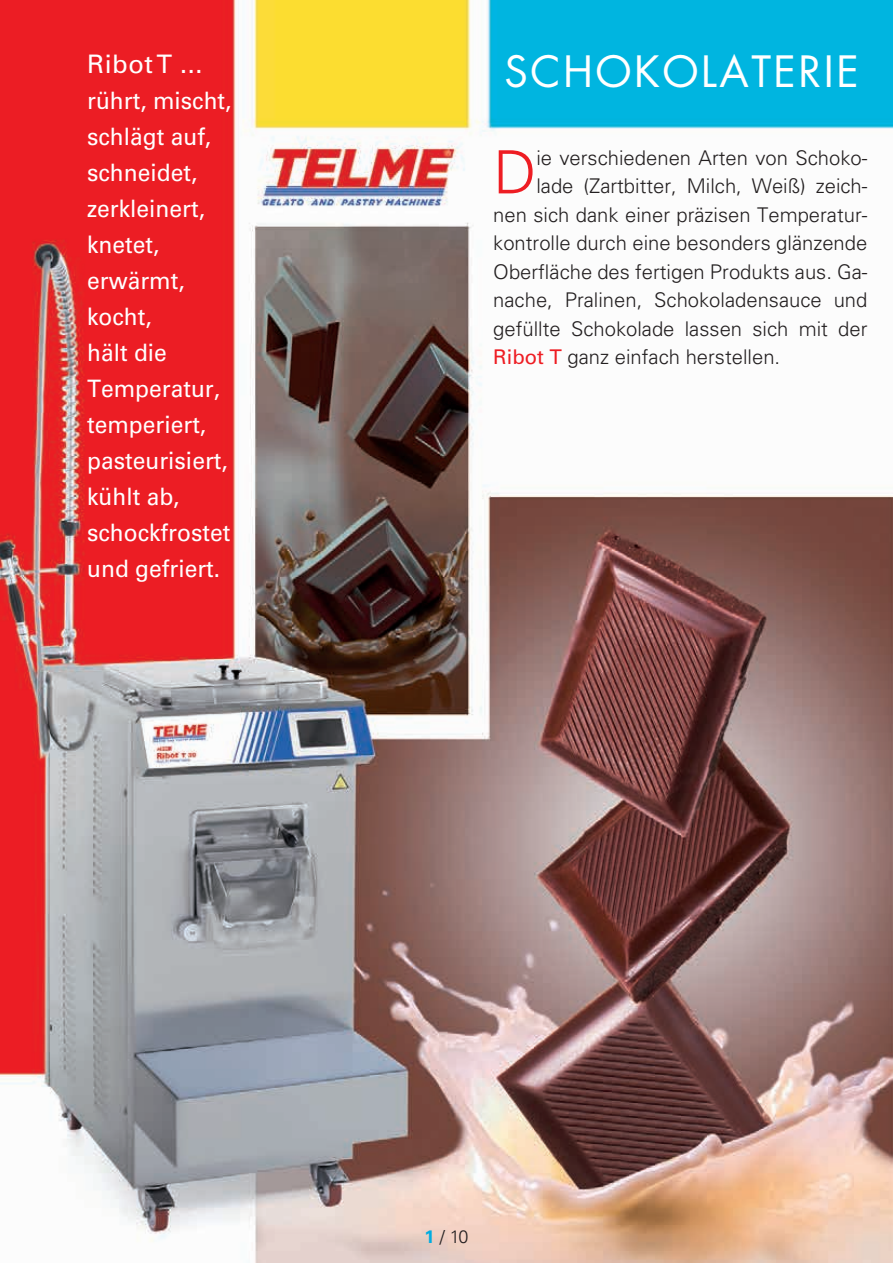
<style>
.page{position:relative;width:893px;height:1263px;background:#fff}
.page>*{position:absolute;margin:0;border:0;box-sizing:border-box;transform-origin:0 0}
.t1{font:300 59.7px "Univers";color:#ee1d23}
.t2{font:42px "Futura";letter-spacing:.06em;color:#fff}
.t3{font:25.5px "Univers";letter-spacing:.02em;color:#fff}
.t4{font:24px/36px "Univers";color:#fff;scale:.95 1}
.t5{font:300 20.25px "Univers";color:#231f20}
.t6{font:300 18px "Univers";color:#231f20}
.s1{font-weight:400;color:#ee1d23}
.s2{font-weight:700;color:#00ace1}
</style>
<div class="page">
<img style="left:0;top:0;width:893px;height:1263px">
<p class="t3" style="left:87px;top:49px;width:117px">Ribot T ...</p>
<p class="t4" style="left:87px;top:83px;width:153px">rührt, mischt, schlägt auf, schneidet, zerkleinert, knetet, erwärmt, kocht,<br>hält die<br>Temperatur, temperiert, pasteurisiert, kühlt ab, schockfrostet und gefriert.</p>
<h2 class="t2" style="left:504px;top:44px;width:356px">SCHOKOLATERIE</h2>
<h1 class="t1" style="left:493px;top:136px;width:45px">D</h1>
<p class="t5" style="left:536px;top:145px;width:333px">ie verschiedenen Arten von Schoko-</p>
<p class="t5" style="left:536px;top:174px;width:333px">lade (Zartbitter, Milch, Weiß) zeich-</p>
<p class="t5" style="left:493px;top:202px;width:376px">nen sich dank einer präzisen Temperatur-</p>
<p class="t5" style="left:493px;top:231px;width:376px">kontrolle durch eine besonders glänzende</p>
<p class="t5" style="left:493px;top:259px;width:376px">Oberfläche des fertigen Produkts aus. Ga-</p>
<p class="t5" style="left:493px;top:288px;width:376px">nache, Pralinen, Schokoladensauce und</p>
<p class="t5" style="left:493px;top:316px;width:376px">gefüllte Schokolade lassen sich mit der</p>
<p class="t5" style="left:493px;top:345px;width:288px"><span class="s1">Ribot T</span> ganz einfach herstellen.</p>
<p class="t6" style="left:425px;top:1226px;width:45px"><span class="s2">1</span> / 10</p>
</div>
